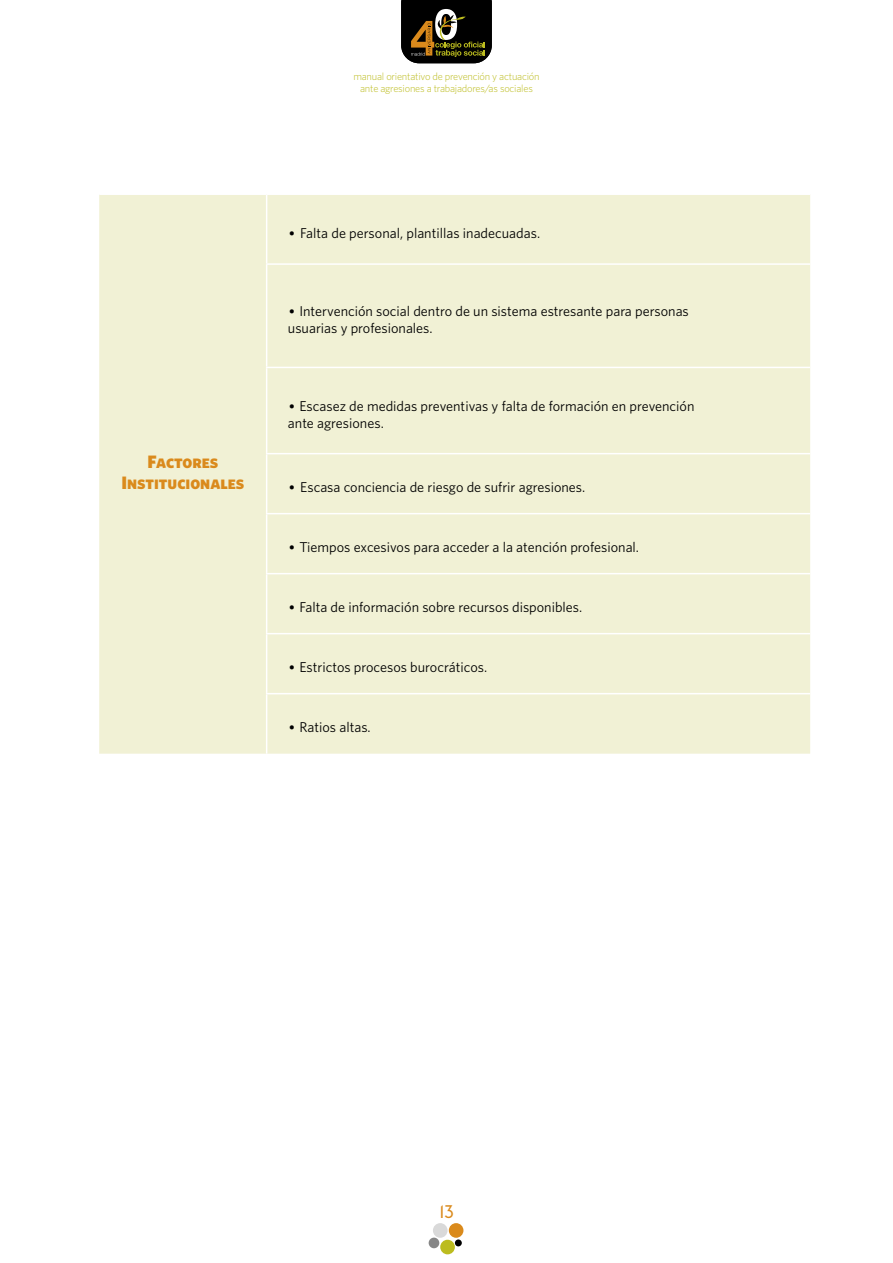
<style>
.page{position:relative;width:893px;height:1263px;background:#fff}
.page>*{position:absolute;margin:0;border:0;box-sizing:border-box;transform-origin:0 0}
.notas{font:18px "Whitney Black SC";color:#da8a1c}
.t1{font:18px "Euclid Flex";color:#da8a1c}
.notas-2{font:14.25px "Whitney";color:#000}
.t2{font:300 10.5px/12px "Whitney";letter-spacing:-.02em;color:#bcbc1f;text-align:center}
.s1{font-family:"Spectral";font-weight:500;font-size:16.5px}
</style>
<div class="page">
<div style="left:433px;top:1223px;width:15px;height:15px;background:#d9d9d9;border-radius:50%"></div>
<div style="left:449px;top:1223px;width:14px;height:15px;background:#da8a1c;border-radius:50%"></div>
<div style="left:440px;top:1240px;width:15px;height:14px;background:#bcbc1f;border-radius:50%"></div>
<div style="left:429px;top:1237px;width:10px;height:11px;background:#868686;border-radius:50%"></div>
<div style="left:455px;top:1239px;width:7px;height:7px;background:#000;border-radius:50%"></div>
<svg style="left:401px;top:0;width:91px;height:63px"></svg>
<div style="left:99px;top:195px;width:711px;height:559px;background:#f1f1d5"></div>
<hr style="left:266px;top:195px;width:1px;height:68px;background:#fff">
<hr style="left:266px;top:265px;width:1px;height:102px;background:#fff">
<hr style="left:266px;top:368px;width:1px;height:85px;background:#fff">
<hr style="left:266px;top:454px;width:1px;height:59px;background:#fff">
<hr style="left:266px;top:514px;width:1px;height:59px;background:#fff">
<hr style="left:266px;top:574px;width:1px;height:59px;background:#fff">
<hr style="left:266px;top:634px;width:1px;height:59px;background:#fff">
<hr style="left:266px;top:694px;width:1px;height:60px;background:#fff">
<hr style="left:266px;top:263px;width:544px;height:2px;background:#fff">
<hr style="left:266px;top:367px;width:544px;height:1px;background:#fff">
<hr style="left:266px;top:453px;width:544px;height:1px;background:#fff">
<hr style="left:266px;top:513px;width:544px;height:1px;background:#fff">
<hr style="left:266px;top:573px;width:544px;height:1px;background:#fff">
<hr style="left:266px;top:633px;width:544px;height:1px;background:#fff">
<hr style="left:266px;top:693px;width:544px;height:1px;background:#fff">
<p class="t2" style="left:353px;top:70px;width:188px">manual orientativo de prevención y actuación ante agresiones a trabajadores/as sociales</p>
<p class="notas" style="left:147px;top:451px;width:72px">Factores</p>
<p class="notas" style="left:121px;top:472px;width:124px">Institucionales</p>
<p class="notas-2" style="left:288px;top:224px;width:254px"><span class="s1">∙</span> Falta de personal, plantillas inadecuadas.</p>
<p class="notas-2" style="left:288px;top:303px;width:402px"><span class="s1">∙</span> Intervención social dentro de un sistema estresante para personas</p>
<p class="notas-2" style="left:288px;top:320px;width:146px">usuarias y profesionales.</p>
<p class="notas-2" style="left:288px;top:397px;width:408px"><span class="s1">∙</span> Escasez de medidas preventivas y falta de formación en prevención</p>
<p class="notas-2" style="left:288px;top:414px;width:97px">ante agresiones.</p>
<p class="notas-2" style="left:288px;top:479px;width:299px"><span class="s1">∙</span> Escasa conciencia de riesgo de sufrir agresiones.</p>
<p class="notas-2" style="left:288px;top:539px;width:353px"><span class="s1">∙</span> Tiempos excesivos para acceder a la atención profesional.</p>
<p class="notas-2" style="left:288px;top:599px;width:296px"><span class="s1">∙</span> Falta de información sobre recursos disponibles.</p>
<p class="notas-2" style="left:288px;top:659px;width:201px"><span class="s1">∙</span> Estrictos procesos burocráticos.</p>
<p class="notas-2" style="left:288px;top:719px;width:84px"><span class="s1">∙</span> Ratios altas.</p>
<p class="t1" style="left:439px;top:1201px;width:16px">13</p>
</div>
